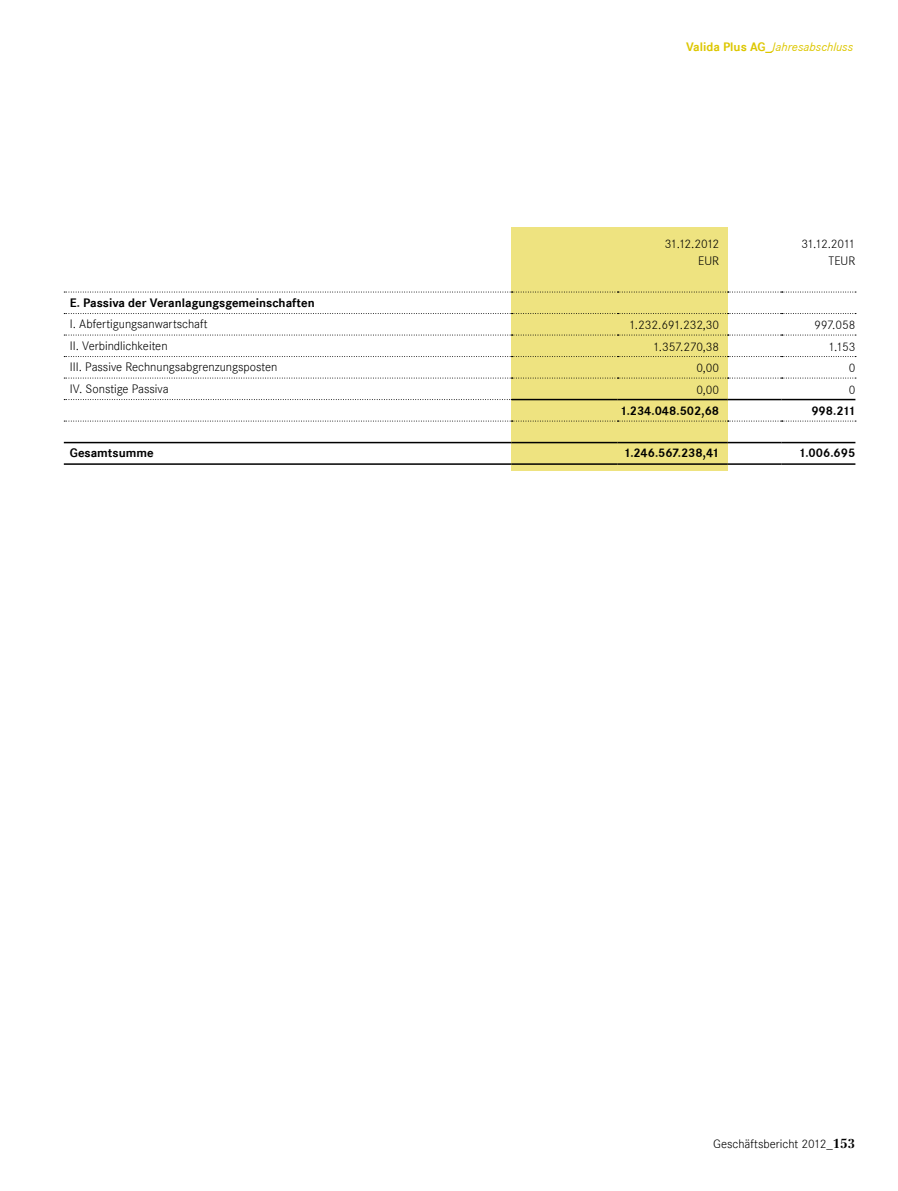
<style>
.page{position:relative;width:898px;height:1191px;background:#fff}
.page>*{position:absolute;margin:0;border:0;box-sizing:border-box;transform-origin:0 0}
.t1{font:12.75px "Corporate S Ligh";color:#000}
.t2{font:700 12.75px "Corporate S";color:#000}
.t3{font:italic 12.75px "Corporate S";color:#ddc700}
.t4{font:12.75px/16.5px "Corporate S Ligh";letter-spacing:-.025em;color:#000;text-align:right}
.t5{font:12.75px/16.5px "Corporate S Ligh";letter-spacing:-.045em;color:#000;text-align:right}
.s1{font-weight:700;font-style:normal}
.s2{font-family:"Centennial LT";font-weight:700}
</style>
<div class="page">
<div style="left:511px;top:227px;width:216px;height:244px;background:#eee380"></div>
<hr style="left:64px;top:463px;width:447px;height:2px;background:#000">
<hr style="left:511px;top:463px;width:106px;height:2px;background:#000">
<hr style="left:617px;top:463px;width:110px;height:2px;background:#000">
<hr style="left:727px;top:463px;width:54px;height:2px;background:#000">
<hr style="left:781px;top:463px;width:74px;height:2px;background:#000">
<svg style="left:64px;top:292px;width:791px;height:1px"></svg>
<svg style="left:64px;top:313px;width:791px;height:1px"></svg>
<svg style="left:64px;top:335px;width:791px;height:1px"></svg>
<svg style="left:64px;top:356px;width:791px;height:1px"></svg>
<svg style="left:64px;top:378px;width:791px;height:1px"></svg>
<svg style="left:64px;top:399px;width:447px;height:1px"></svg>
<svg style="left:64px;top:421px;width:791px;height:1px"></svg>
<hr style="left:511px;top:399px;width:106px;height:1px;background:#000">
<hr style="left:617px;top:399px;width:110px;height:1px;background:#000">
<hr style="left:727px;top:399px;width:54px;height:1px;background:#000">
<hr style="left:781px;top:399px;width:74px;height:1px;background:#000">
<hr style="left:64px;top:442px;width:447px;height:1px;background:#000">
<hr style="left:511px;top:442px;width:106px;height:1px;background:#000">
<hr style="left:617px;top:442px;width:110px;height:1px;background:#000">
<hr style="left:727px;top:442px;width:54px;height:1px;background:#000">
<hr style="left:781px;top:442px;width:74px;height:1px;background:#000">
<p class="t3" style="left:685px;top:40px;width:169px"><span class="s1">Valida Plus AG_</span>Jahresabschluss</p>
<p class="t5" style="left:664px;top:236px;width:56px">31.12.2012<br>EUR</p>
<p class="t4" style="left:801px;top:236px;width:55px">31.12.2011<br>TEUR</p>
<p class="t2" style="left:70px;top:295px;width:246px">E. Passiva der Veranlagungsgemeinschaften</p>
<p class="t1" style="left:70px;top:317px;width:139px">I. Abfertigungsanwartschaft</p>
<p class="t1" style="left:629px;top:318px;width:91px">1.232.691.232,30</p>
<p class="t1" style="left:814px;top:318px;width:42px">997.058</p>
<p class="t1" style="left:70px;top:338px;width:99px">II. Verbindlichkeiten</p>
<p class="t1" style="left:652px;top:339px;width:68px">1.357.270,38</p>
<p class="t1" style="left:828px;top:339px;width:28px">1.153</p>
<p class="t1" style="left:70px;top:360px;width:209px">III. Passive Rechnungsabgrenzungsposten</p>
<p class="t1" style="left:696px;top:361px;width:24px">0,00</p>
<p class="t1" style="left:848px;top:361px;width:8px">0</p>
<p class="t1" style="left:70px;top:381px;width:100px">IV. Sonstige Passiva</p>
<p class="t1" style="left:696px;top:382px;width:24px">0,00</p>
<p class="t1" style="left:848px;top:382px;width:8px">0</p>
<p class="t2" style="left:619px;top:403px;width:101px">1.234.048.502,68</p>
<p class="t2" style="left:811px;top:403px;width:46px">998.211</p>
<p class="t2" style="left:70px;top:445px;width:85px">Gesamtsumme</p>
<p class="t2" style="left:623px;top:445px;width:97px">1.246.567.238,41</p>
<p class="t2" style="left:798px;top:445px;width:58px">1.006.695</p>
<p class="t1" style="left:712px;top:1137px;width:144px">Geschäftsbericht 2012_<span class="s2">153</span></p>
</div>
